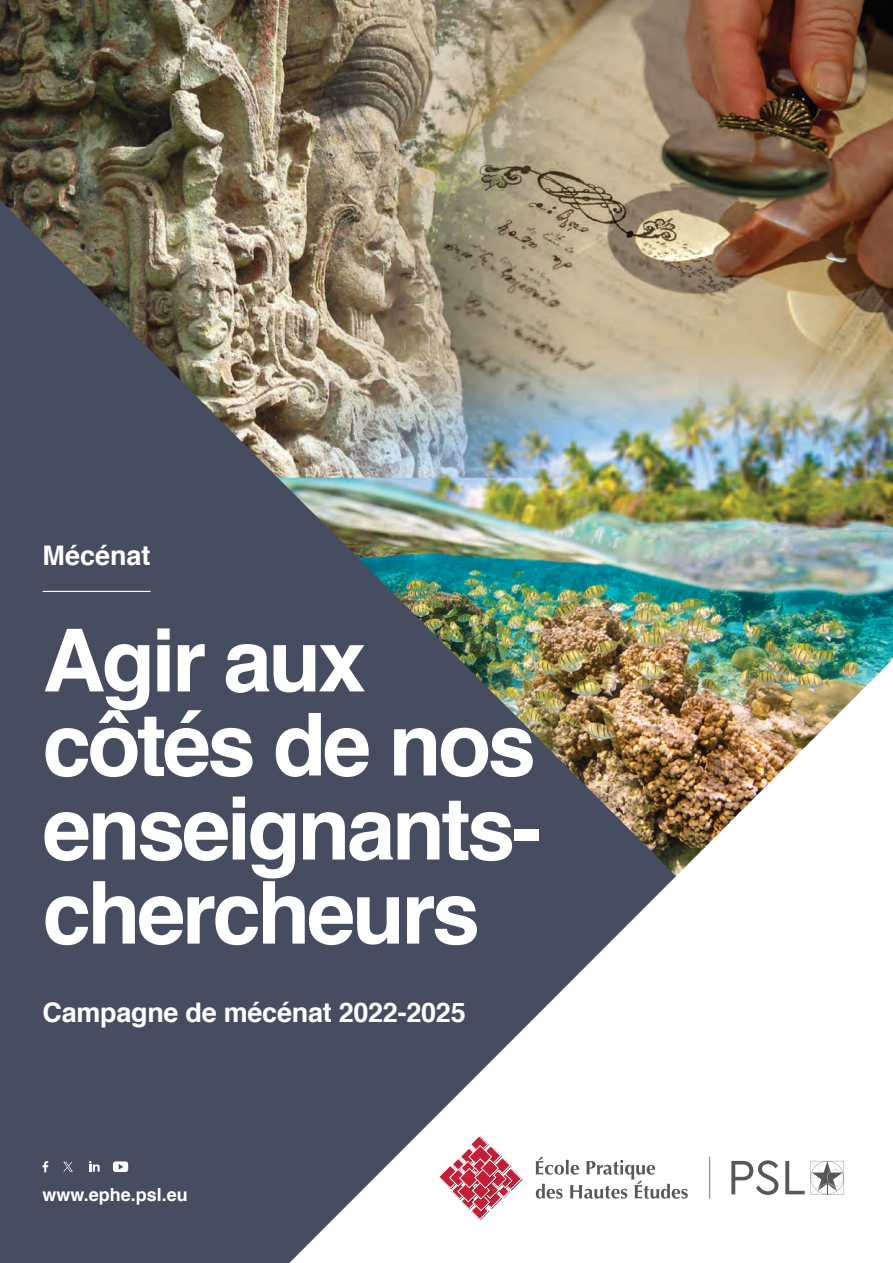
<style>
.page{position:relative;width:893px;height:1263px;background:#fff}
.page>*{position:absolute;margin:0;border:0;box-sizing:border-box;transform-origin:0 0}
.t1{font:700 87px/84px "Helvetica";letter-spacing:-.04em;color:#fff}
.t2{font:700 27px "Helvetica";letter-spacing:-.01em;color:#fff}
.t3{font:700 18px "Helvetica";color:#fff}
</style>
<div class="page">
<img style="left:0;top:0;width:893px;height:200px">
<img style="left:0;top:200px;width:893px;height:1063px">
<svg style="left:289px;top:659px;width:604px;height:604px"></svg>
<svg style="left:43px;top:1161px;width:5px;height:11px"></svg>
<svg style="left:113px;top:1161px;width:15px;height:11px"></svg>
<svg style="left:89px;top:1161px;width:11px;height:11px"></svg>
<svg style="left:63px;top:1162px;width:10px;height:10px"></svg>
<hr style="left:43px;top:591px;width:108px;height:1px;background:#fff">
<svg style="left:536px;top:1156px;width:152px;height:43px"></svg>
<svg style="left:438px;top:1135px;width:84px;height:84px"></svg>
<hr style="left:709px;top:1156px;width:1px;height:43px;background:#939598">
<svg style="left:731px;top:1160px;width:47px;height:35px"></svg>
<svg style="left:785px;top:1161px;width:59px;height:33px"></svg>
<p class="t2" style="left:43px;top:534px;width:110px">Mécénat</p>
<p class="t1" style="left:43px;top:620px;width:500px">Agir aux côtés de nos enseignants&shy;chercheurs</p>
<p class="t2" style="left:43px;top:990px;width:425px">Campagne de mécénat 2022-2025</p>
<p class="t3" style="left:43px;top:1180px;width:147px">www.ephe.psl.eu</p>
</div>
